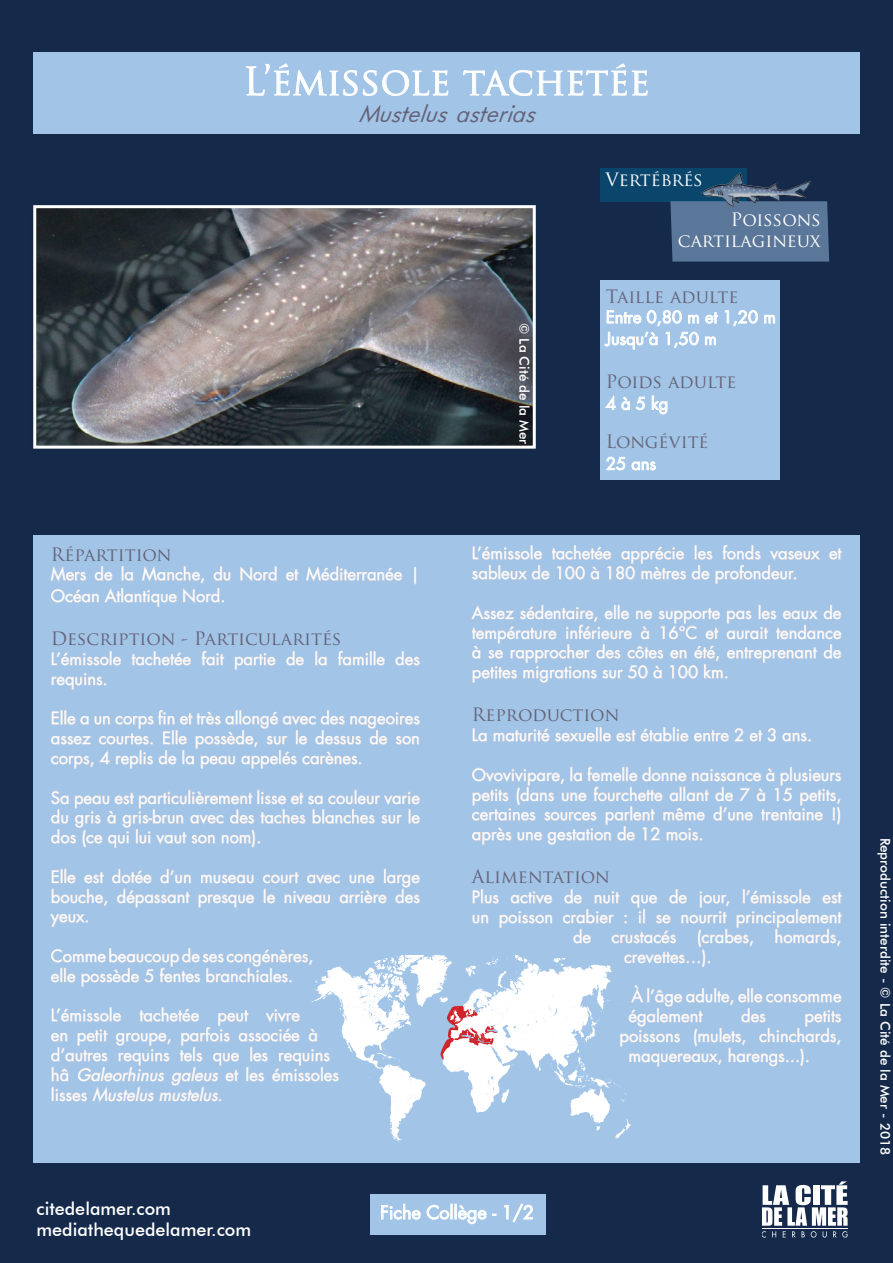
<style>
.page{position:relative;width:893px;height:1263px;background:#152a4a}
.page>*{position:absolute;margin:0;border:0;box-sizing:border-box;transform-origin:0 0}
.t1{font:37.5px "Trajan Pro";color:#fff}
.t2{font:italic 27px "Futura Book";color:#656377}
.t3{font:18px "Trajan Pro";color:#656377}
.t4{font:500 18px "Futura BT";color:#fff}
.t5{font:18px "Trajan Pro";color:#fff}
.t6{font:18px "Futura Std";color:#fff}
.t7{font:18px "Trajan Pro";color:#656376}
.t8{font:16.5px/19.8px "Futura Std";color:#fff}
.t9{font:16.5px "Futura Std";color:#fffefc}
.t10{font:500 13.5px "Futura BT";color:#fff}
.s1{font-style:italic}
</style>
<div class="page">
<div style="left:33px;top:536px;width:827px;height:627px;background:#a1c4e7"></div>
<div style="left:33px;top:52px;width:827px;height:81px;background:#a1c4e7"></div>
<svg style="left:246px;top:63px;width:203px;height:33px"></svg>
<svg style="left:463px;top:63px;width:185px;height:33px"></svg>
<svg style="left:240px;top:566px;width:37px;height:16px"></svg>
<svg style="left:286px;top:569px;width:13px;height:12px"></svg>
<svg style="left:306px;top:566px;width:97px;height:16px"></svg>
<svg style="left:414px;top:567px;width:2px;height:17px"></svg>
<svg style="left:51px;top:566px;width:180px;height:41px"></svg>
<svg style="left:51px;top:651px;width:70px;height:15px"></svg>
<svg style="left:131px;top:651px;width:60px;height:15px"></svg>
<svg style="left:201px;top:650px;width:24px;height:16px"></svg>
<svg style="left:234px;top:653px;width:42px;height:17px"></svg>
<svg style="left:286px;top:651px;width:18px;height:15px"></svg>
<svg style="left:315px;top:651px;width:12px;height:15px"></svg>
<svg style="left:338px;top:650px;width:47px;height:16px"></svg>
<svg style="left:395px;top:651px;width:25px;height:15px"></svg>
<svg style="left:51px;top:673px;width:55px;height:17px"></svg>
<svg style="left:51px;top:710px;width:369px;height:59px"></svg>
<svg style="left:51px;top:790px;width:369px;height:58px"></svg>
<svg style="left:201px;top:874px;width:53px;height:10px"></svg>
<svg style="left:51px;top:868px;width:140px;height:40px"></svg>
<svg style="left:198px;top:894px;width:57px;height:14px"></svg>
<svg style="left:263px;top:869px;width:157px;height:35px"></svg>
<svg style="left:50px;top:914px;width:38px;height:13px"></svg>
<svg style="left:51px;top:948px;width:259px;height:154px"></svg>
<svg style="left:829px;top:548px;width:13px;height:12px"></svg>
<svg style="left:472px;top:545px;width:348px;height:39px"></svg>
<svg style="left:471px;top:604px;width:371px;height:79px"></svg>
<svg style="left:472px;top:728px;width:15px;height:14px"></svg>
<svg style="left:493px;top:727px;width:283px;height:15px"></svg>
<svg style="left:782px;top:732px;width:29px;height:10px"></svg>
<svg style="left:472px;top:766px;width:370px;height:79px"></svg>
<svg style="left:472px;top:889px;width:27px;height:15px"></svg>
<svg style="left:510px;top:891px;width:43px;height:14px"></svg>
<svg style="left:472px;top:914px;width:17px;height:10px"></svg>
<svg style="left:499px;top:911px;width:54px;height:17px"></svg>
<svg style="left:562px;top:889px;width:280px;height:78px"></svg>
<svg style="left:631px;top:985px;width:211px;height:82px"></svg>
<svg style="left:763px;top:1181px;width:85px;height:56px"></svg>
<img style="left:37px;top:209px;width:495px;height:236px">
<div style="left:33px;top:205px;width:503px;height:244px;border:3px solid #fff"></div>
<div style="left:600px;top:281px;width:179px;height:199px;background:#a1c4e7"></div>
<svg style="left:705px;top:312px;width:13px;height:12px"></svg>
<svg style="left:724px;top:310px;width:34px;height:17px"></svg>
<svg style="left:764px;top:314px;width:11px;height:10px"></svg>
<svg style="left:604px;top:310px;width:95px;height:40px"></svg>
<svg style="left:705px;top:336px;width:11px;height:9px"></svg>
<svg style="left:605px;top:396px;width:40px;height:14px"></svg>
<svg style="left:651px;top:395px;width:17px;height:20px"></svg>
<svg style="left:606px;top:456px;width:50px;height:15px"></svg>
<div style="left:600px;top:168px;width:147px;height:34px;background:#0a456c"></div>
<div style="left:670px;top:201px;width:159px;height:61px;background:#5a7698"></div>
<div style="left:699px;top:160px;width:114px;height:60px;background:#231f20;opacity:.2"></div>
<div style="left:370px;top:1194px;width:176px;height:41px;background:#a1c4e7"></div>
<svg style="left:381px;top:1203px;width:69px;height:17px"></svg>
<div style="left:450px;top:1204px;width:3px;height:15px;border:1px solid #fff"></div>
<div style="left:454px;top:1204px;width:3px;height:15px;border:1px solid #fff"></div>
<svg style="left:457px;top:1205px;width:39px;height:19px"></svg>
<svg style="left:504px;top:1203px;width:29px;height:20px"></svg>
<svg style="left:310px;top:956px;width:321px;height:186px"></svg>
<p class="t1" style="left:243px;top:58px;width:408px">L’émissole tachetée</p>
<p class="t2" style="left:358px;top:101px;width:185px">Mustelus asterias</p>
<p class="t5" style="left:605px;top:169px;width:99px">Vertébrés</p>
<p class="t3" style="left:51px;top:543px;width:122px">Répartition</p>
<p class="t8" style="left:51px;top:564px;width:370px;line-height:21.6px">Mers de la Manche, du Nord et Méditerranée |<br>Océan Atlantique Nord.</p>
<p class="t3" style="left:51px;top:627px;width:292px">Description - Particularités</p>
<p class="t8" style="left:51px;top:649px;width:370px">L’émissole tachetée fait partie de la famille des requins.</p>
<p class="t8" style="left:51px;top:709px;width:371px;text-align:justify">Elle a un corps fin et très allongé avec des nageoires assez courtes. Elle possède, sur le dessus de son corps, 4 replis de la peau appelés carènes.</p>
<p class="t8" style="left:51px;top:788px;width:371px;text-align:justify">Sa peau est particulièrement lisse et sa couleur varie du gris à gris-brun avec des taches blanches sur le dos (ce qui lui vaut son nom).</p>
<p class="t8" style="left:51px;top:867px;width:371px;text-align:justify">Elle est dotée d’un museau court avec une large bouche, dépassant presque le niveau arrière des yeux.</p>
<p class="t8" style="left:51px;top:946px;width:264px">Comme beaucoup de ses congénères, elle possède 5 fentes branchiales.</p>
<p class="t8" style="left:51px;top:1006px;width:290px">L’émissole tachetée peut vivre<br>en petit groupe, parfois associée à d’autres requins tels que les requins h â <span class="s1">Galeorhinus galeus</span> et l es é m i sso l es l i s s e s <span class="s1">Mustelus mustelus</span>.</p>
<p class="t10" style="left:532px;top:323px;width:123px;rotate:90deg">© La Cité de la Mer</p>
<p class="t5" style="left:731px;top:208px;width:91px">Poissons</p>
<p class="t5" style="left:678px;top:229px;width:144px">cartilagineux</p>
<p class="t3" style="left:606px;top:285px;width:134px">Taille adulte</p>
<p class="t8" style="left:606px;top:306px;width:171px;line-height:21.6px">Entre 0,80 m et 1,20 m<br>Jusqu’à 1,50 m</p>
<p class="t3" style="left:606px;top:370px;width:132px">Poids adulte</p>
<p class="t9" style="left:606px;top:393px;width:64px">4 à 5 kg</p>
<p class="t7" style="left:606px;top:430px;width:104px">Longévité</p>
<p class="t8" style="left:606px;top:454px;width:52px">25 ans</p>
<p class="t8" style="left:472px;top:543px;width:371px">L’émissole tachetée apprécie les fonds vaseux et sableux de 100 à 180 mètres de profondeur.</p>
<p class="t8" style="left:472px;top:603px;width:371px;text-align:justify">Assez sédentaire, elle ne supporte pas les eaux de température inférieure à 16°C et aurait tendance à se rapprocher des côtes en été, entreprenant de petites migrations sur 50 à 100 km.</p>
<p class="t3" style="left:472px;top:703px;width:149px">Reproduction</p>
<p class="t8" style="left:472px;top:725px;width:342px">La maturité sexuelle est établie entre 2 et 3 ans.</p>
<p class="t8" style="left:472px;top:765px;width:371px;text-align:justify">Ovovivipare, la femelle donne naissance à plusieurs petits (dans une fourchette allant de 7 à 15 petits, certaines sources parlent même d’une trentaine !) après une gestation de 12 mois.</p>
<p class="t3" style="left:472px;top:865px;width:139px">Alimentation</p>
<p class="t8" style="left:472px;top:887px;width:371px">Plus active de nuit que de jour, l’émissole est</p>
<p class="t8" style="left:472px;top:907px;width:371px">un poisson crabier : il se nourrit principalement</p>
<p class="t8" style="left:573px;top:927px;width:270px">de crustacés (crabes, homards,</p>
<p class="t8" style="left:624px;top:947px;width:89px">crevettes…).</p>
<p class="t8" style="left:628px;top:986px;width:215px">À l’âge adulte, elle consomme également</p>
<p class="t8" style="left:741px;top:1006px;width:26px">des</p>
<p class="t8" style="left:805px;top:1006px;width:38px">petits</p>
<p class="t8" style="left:619px;top:1026px;width:223px">poissons (mulets, chinchards,</p>
<p class="t8" style="left:628px;top:1046px;width:183px">maquereaux, harengs...).</p>
<p class="t4" style="left:36px;top:1197px;width:136px">citedelamer.com</p>
<p class="t4" style="left:36px;top:1219px;width:216px">mediathequedelamer.com</p>
<p class="t6" style="left:380px;top:1201px;width:155px">Fiche Collège - 1/2</p>
<p class="t10" style="left:894px;top:837px;width:319px;rotate:90deg">Reproduction interdite - © La Cité de la Mer - 2018</p>
</div>
